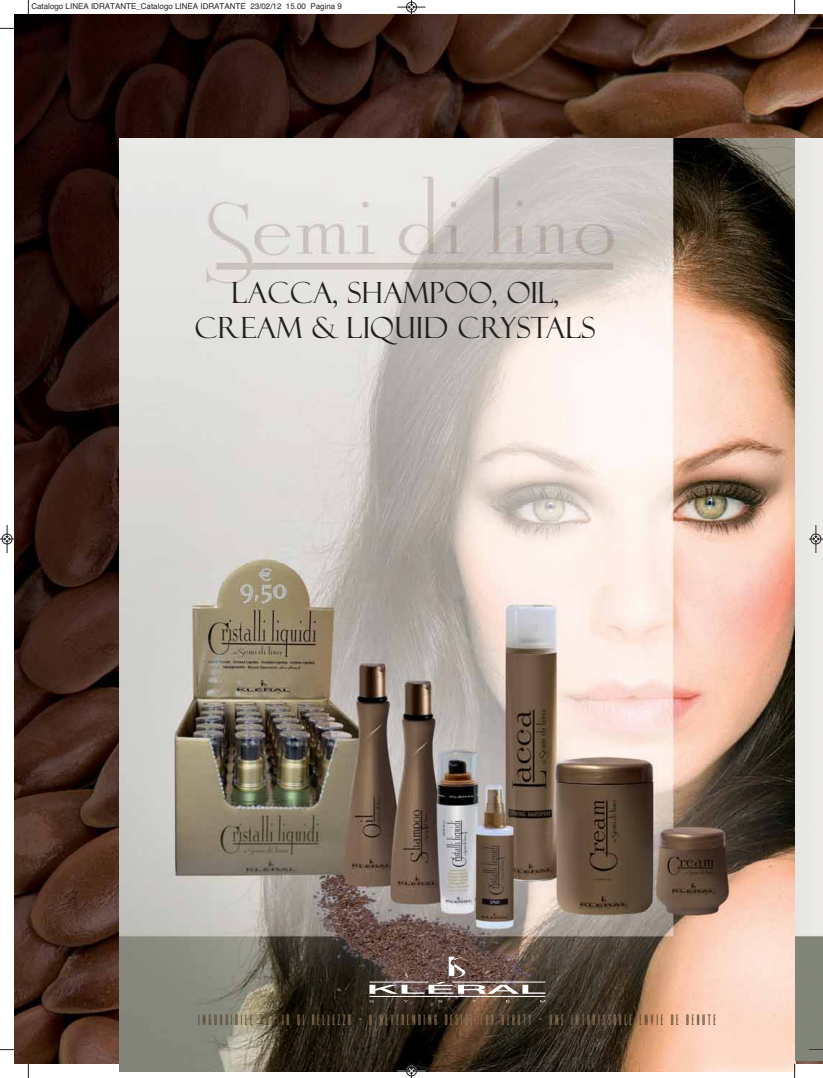
<style>
.page{position:relative;width:823px;height:1078px;background:#fff}
.page>*{position:absolute;margin:0;border:0;box-sizing:border-box;transform-origin:0 0}
.t1{font:29.2px/34.6px "Felix";color:#231f20;text-align:center}
.t2{font:700 13px "Giotto";letter-spacing:.2em;color:#8f7556}
.t3{font:8px "Helvetica";color:#231f20}
.s1{color:#574630}
</style>
<div class="page">
<img style="left:14px;top:14px;width:808px;height:1049px">
<img style="left:119px;top:138px;width:676px;height:933px">
<img style="left:794px;top:138px;width:28px;height:922px">
<svg style="left:369px;top:956px;width:176px;height:37px;background:#74615a"></svg>
<svg style="left:369px;top:999px;width:4px;height:3px"></svg>
<svg style="left:403px;top:999px;width:5px;height:3px"></svg>
<svg style="left:438px;top:999px;width:4px;height:3px"></svg>
<svg style="left:471px;top:999px;width:5px;height:3px"></svg>
<svg style="left:539px;top:999px;width:6px;height:3px"></svg>
<hr style="left:369px;top:995px;width:176px;height:1px;background:#fff">
<hr style="left:369px;top:981px;width:59px;height:1px;background:#fff">
<hr style="left:452px;top:981px;width:93px;height:1px;background:#fff">
<svg style="left:28px;top:0;width:1px;height:14px"></svg>
<svg style="left:0;top:28px;width:14px;height:1px"></svg>
<svg style="left:794px;top:0;width:1px;height:14px"></svg>
<svg style="left:808px;top:28px;width:14px;height:1px"></svg>
<svg style="left:28px;top:1063px;width:1px;height:14px"></svg>
<svg style="left:0;top:1049px;width:14px;height:1px"></svg>
<svg style="left:793px;top:1063px;width:2px;height:14px"></svg>
<svg style="left:808px;top:1048px;width:14px;height:2px"></svg>
<svg style="left:397px;top:0;width:28px;height:14px"></svg>
<svg style="left:397px;top:1063px;width:28px;height:14px"></svg>
<svg style="left:0;top:525px;width:14px;height:28px"></svg>
<svg style="left:808px;top:525px;width:14px;height:28px"></svg>
<p class="t3" style="left:31px;top:3px;width:312px">Catalogo LINEA IDRATANTE_Catalogo LINEA IDRATANTE 23/02/12 15.00 Pagina 9</p>
<h1 class="t1" style="left:195px;top:279px;width:402px">LACCA, SHAMPOO, OIL,<br>CREAM &amp; LIQUID CRYSTALS</h1>
<p class="t2" style="left:198px;top:1012px;width:519px"><span class="s1">INGUARIBILE VOGL</span>IA DI BELLEZZA • A NEVERENDING DESIRE FOR BEAUTY • UNE INTARISSABLE <span class="s1">ENVIE DE BEAUTE</span></p>
</div>
